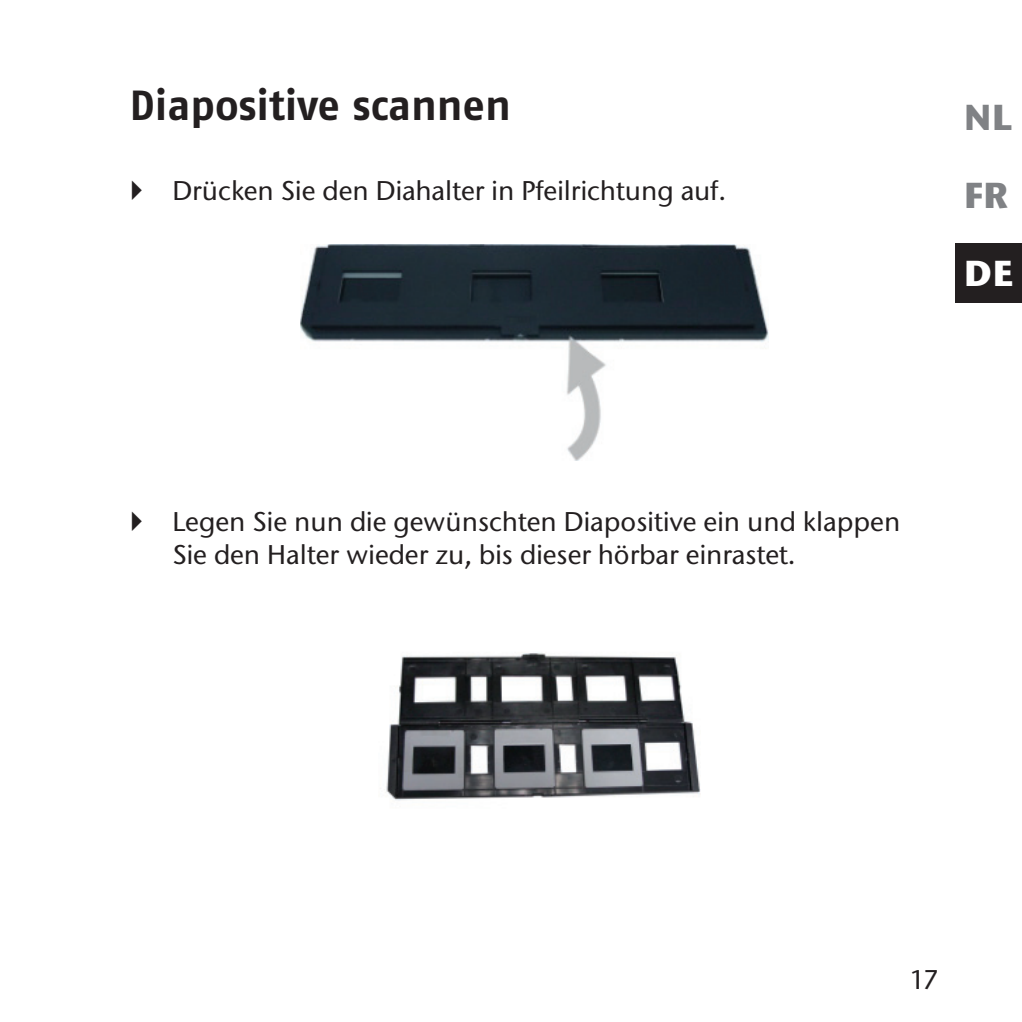
<style>
.page{position:relative;width:1022px;height:1022px;background:#fff}
.page>*{position:absolute;margin:0;border:0;box-sizing:border-box;transform-origin:0 0}
.t1{font:700 42px "Medion MD";color:#231f20}
.t2{font:700 36px/78.3px "ITC Stone Sans";color:#808285}
.t3{font:700 36px "ITC Stone Sans";color:#fff}
.t4{font:27px/32.4px "ITC Stone Sans";color:#231f20}
</style>
<div class="page">
<div style="left:955px;top:243px;width:66px;height:60px;background:#231f20"></div>
<img style="left:300px;top:244px;width:467px;height:216px">
<img style="left:386px;top:652px;width:313px;height:149px">
<h1 class="t1" style="left:130px;top:90px;width:382px">Diapositive scannen</h1>
<p class="t4" style="left:172px;top:177px;width:555px">Drücken Sie den Diahalter in Pfeilrichtung auf.</p>
<h2 class="t2" style="left:963px;top:81px;width:49px">NL<br>FR</h2>
<h2 class="t3" style="left:963px;top:259px;width:51px">DE</h2>
<p class="t4" style="left:172px;top:508px;width:729px">Legen Sie nun die gewünschten Diapositive ein und klappen<br>Sie den Halter wieder zu, bis dieser hörbar einrastet.</p>
<p class="t4" style="left:909px;top:965px;width:30px">17</p>
</div>
